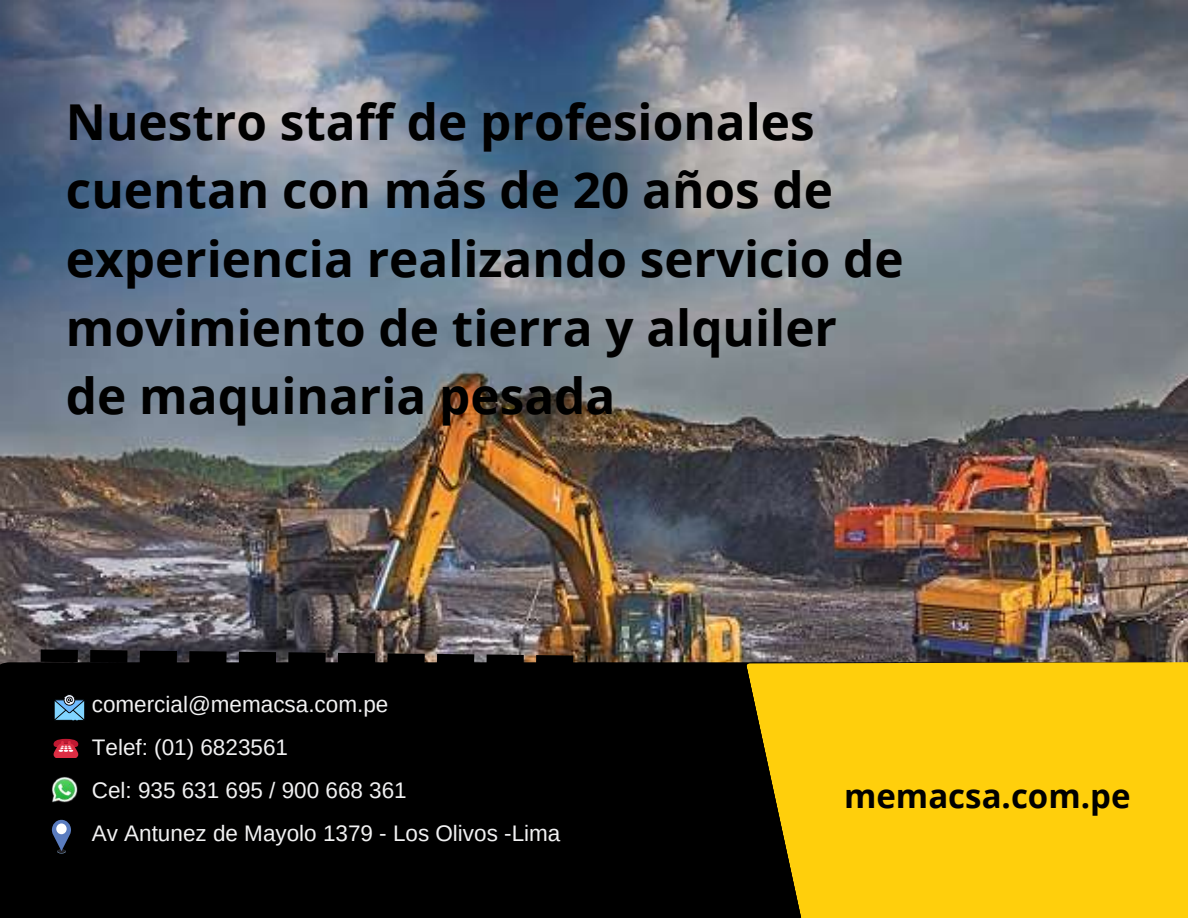
<style>
.page{position:relative;width:1188px;height:918px;background:#fff}
.page>*{position:absolute;margin:0;border:0;box-sizing:border-box;transform-origin:0 0}
.t1{font:700 49.5px/68.7px "Open Sans";color:#000}
.t2{font:700 33px "Open Sans";color:#000}
.t3{font:22.5px/42.8px "Arimo";color:#f1f1f2}
</style>
<div class="page">
<img style="left:0;top:0;width:1188px;height:662px">
<div style="left:0;top:662px;width:746px;height:256px;background:#000"></div>
<img style="left:746px;top:572px;width:442px;height:346px">
<svg style="left:41px;top:649px;width:546px;height:19px;background:#1f1c1b"></svg>
<svg style="left:54px;top:694px;width:31px;height:27px"></svg>
<img style="left:52px;top:777px;width:26px;height:25px">
<svg style="left:54px;top:739px;width:24px;height:19px"></svg>
<svg style="left:52px;top:820px;width:19px;height:33px"></svg>
<div style="left:56px;top:823px;width:11px;height:11px;background:#fff;border-radius:50%"></div>
<p class="t1" style="left:66px;top:86px;width:839px">Nuestro staff de profesionales cuentan con más de 20 años de experiencia realizando servicio de movimiento de tierra y alquiler de maquinaria pesada</p>
<p class="t3" style="left:92px;top:683px;width:470px">comercial@memacsa.com.pe<br>Telef: (01) 6823561<br>Cel: 935 631 695 / 900 668 361<br>Av Antunez de Mayolo 1379 - Los Olivos -Lima</p>
<p class="t2" style="left:844px;top:773px;width:288px">memacsa.com.pe</p>
</div>
